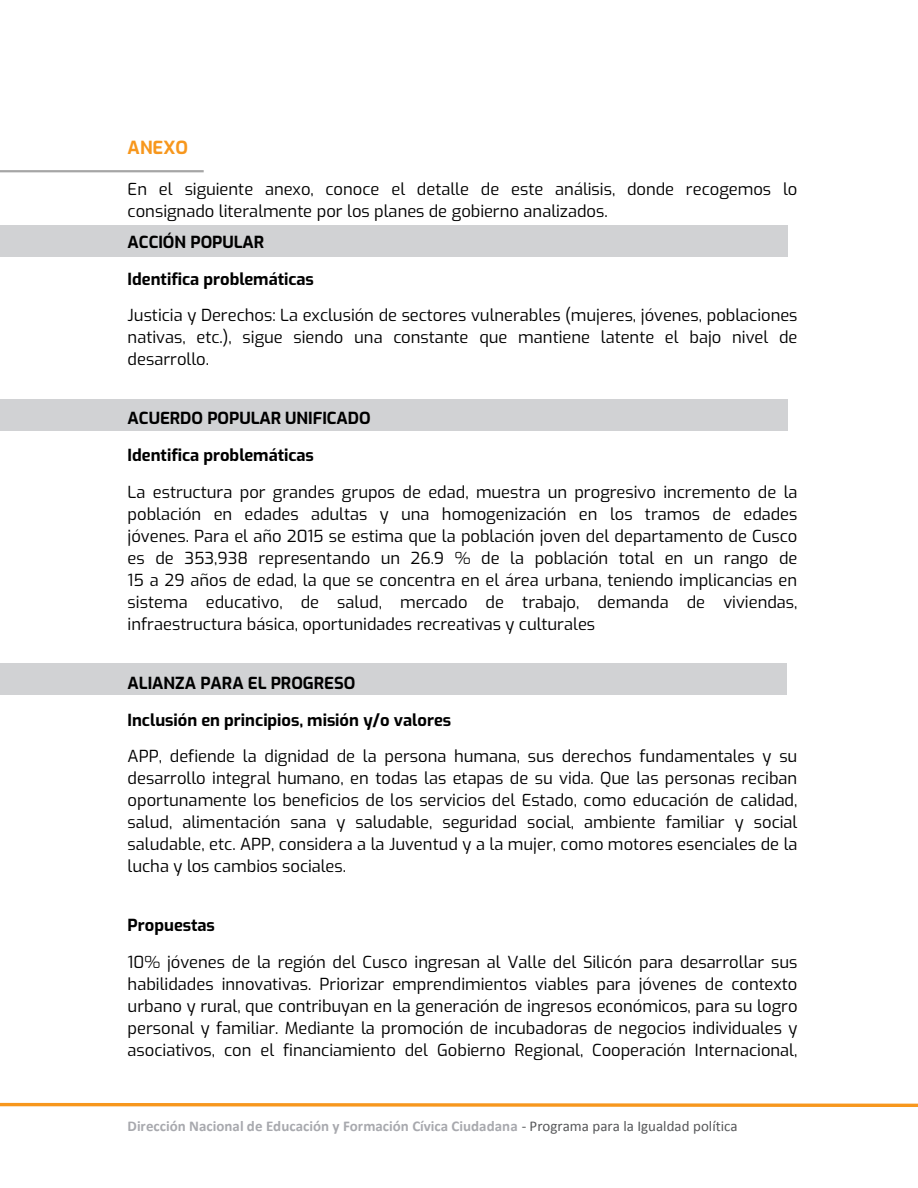
<style>
.page{position:relative;width:918px;height:1188px;background:#fff}
.page>*{position:absolute;margin:0;border:0;box-sizing:border-box;transform-origin:0 0}
.t1{font:700 18px "Exo";color:#f7971d}
.t2{font:16.5px/21.9px "Exo";color:#000;text-align:justify}
.t3{font:700 16.5px "Exo";color:#000}
.t4{font:700 15px "Calibri";letter-spacing:.005em;color:#a8a9ae}
.s1{font-weight:400;color:#57585a}
</style>
<div class="page">
<svg style="left:0;top:1102px;width:918px;height:5px"></svg>
<div style="left:0;top:225px;width:788px;height:32px;background:#d1d2d4"></div>
<div style="left:0;top:399px;width:788px;height:32px;background:#d1d2d4"></div>
<div style="left:0;top:663px;width:786px;height:32px;background:#d1d2d4"></div>
<hr style="left:0;top:170px;width:204px;height:2px;background:#a6a6a6">
<p class="t1" style="left:128px;top:134px;width:62px">ANEXO</p>
<p class="t2" style="left:128px;top:177px;width:671px">En el siguiente anexo, conoce el detalle de este análisis, donde recogemos lo consignado literalmente por los planes de gobierno analizados.</p>
<p class="t3" style="left:128px;top:229px;width:138px">ACCIÓN POPULAR</p>
<p class="t3" style="left:128px;top:266px;width:188px">Identifica problemáticas</p>
<p class="t2" style="left:128px;top:304px;width:671px">Justicia y Derechos: La exclusión de sectores vulnerables (mujeres, jóvenes, poblaciones nativas, etc.), sigue siendo una constante que mantiene latente el bajo nivel de desarrollo.</p>
<p class="t3" style="left:128px;top:406px;width:245px">ACUERDO POPULAR UNIFICADO</p>
<p class="t3" style="left:128px;top:443px;width:188px">Identifica problemáticas</p>
<p class="t2" style="left:128px;top:480px;width:671px">La estructura por grandes grupos de edad, muestra un progresivo incremento de la población en edades adultas y una homogenización en los tramos de edades jóvenes. Para el año 2015 se estima que la población joven del departamento de Cusco es de 353,938 representando un 26.9 % de la población total en un rango de 15 a 29 años de edad, la que se concentra en el área urbana, teniendo implicancias en sistema educativo, de salud, mercado de trabajo, demanda de viviendas, infraestructura básica, oportunidades recreativas y culturales</p>
<p class="t3" style="left:128px;top:670px;width:229px">ALIANZA PARA EL PROGRESO</p>
<p class="t3" style="left:128px;top:707px;width:325px">Inclusión en principios, misión y/o valores</p>
<p class="t2" style="left:128px;top:745px;width:671px">APP, defiende la dignidad de la persona humana, sus derechos fundamentales y su desarrollo integral humano, en todas las etapas de su vida. Que las personas reciban oportunamente los beneficios de los servicios del Estado, como educación de calidad, salud, alimentación sana y saludable, seguridad social, ambiente familiar y social saludable, etc. APP, considera a la Juventud y a la mujer, como motores esenciales de la lucha y los cambios sociales.</p>
<p class="t3" style="left:128px;top:913px;width:89px">Propuestas</p>
<p class="t2" style="left:128px;top:950px;width:671px">10% jóvenes de la región del Cusco ingresan al Valle del Silicón para desarrollar sus habilidades innovativas. Priorizar emprendimientos viables para jóvenes de contexto urbano y rural, que contribuyan en la generación de ingresos económicos, para su logro personal y familiar. Mediante la promoción de incubadoras de negocios individuales y asociativos, con el financiamiento del Gobierno Regional, Cooperación Internacional,</p>
<p class="t4" style="left:128px;top:1116px;width:612px">Dirección Nacional de Educación y Formación Cívica Ciudadana <span class="s1">- Programa para la Igualdad política</span></p>
</div>
